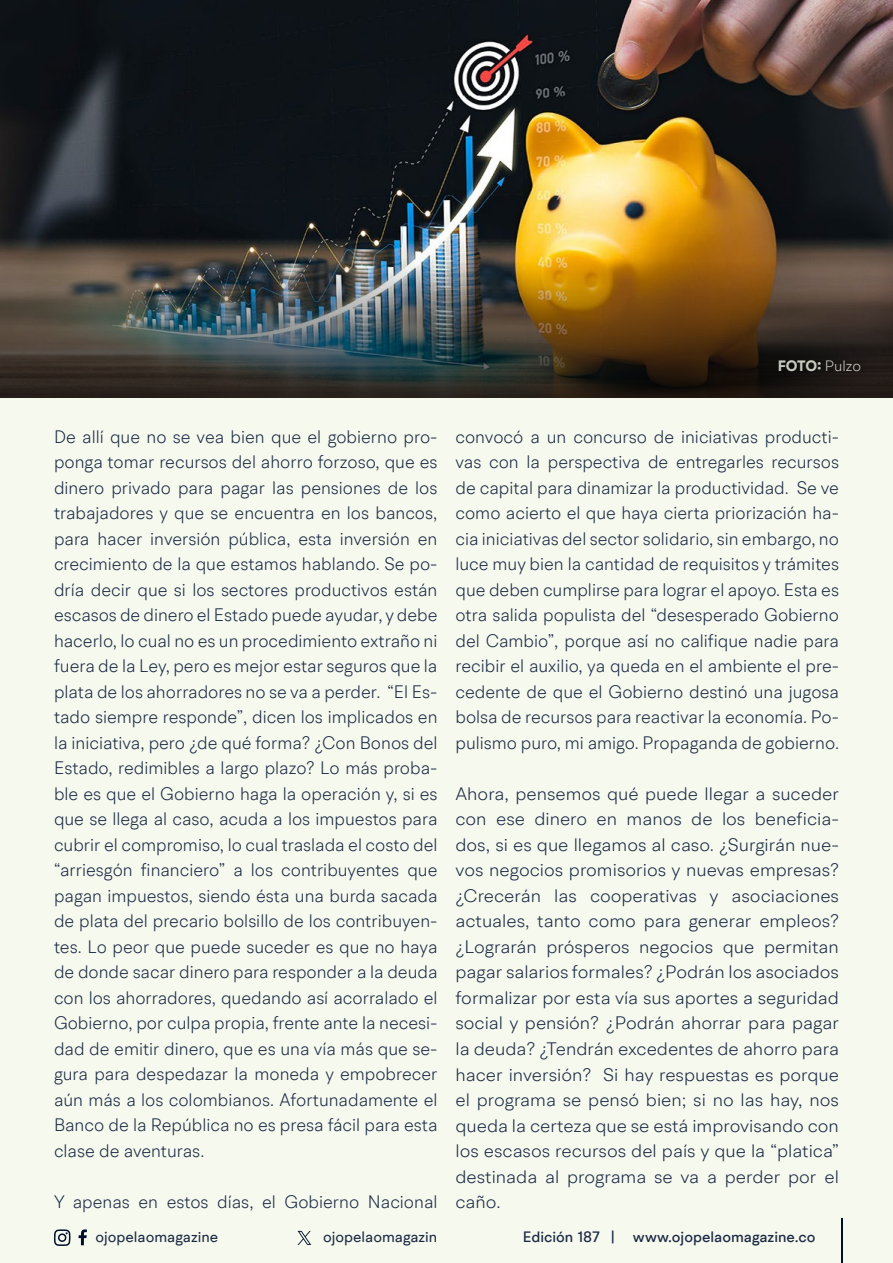
<style>
.page{position:relative;width:893px;height:1263px;background:#f6f9ee}
.page>*{position:absolute;margin:0;border:0;box-sizing:border-box;transform-origin:0 0}
.t1{font:300 18px/25.5px "BR Hendrix";color:#1b2943;text-align:justify}
.t2{font:500 15px "BR Hendrix";color:#1b2943}
.t3{font:15px "BR Hendrix";color:#1b2943}
.t4{font:700 15px "BR Hendrix";color:#f5faed}
.s1{font-weight:300}
</style>
<div class="page">
<svg style="left:79px;top:1229px;width:8px;height:16px"></svg>
<svg style="left:54px;top:1229px;width:17px;height:17px"></svg>
<hr style="left:841px;top:1219px;width:1px;height:44px;background:#000f2b">
<svg style="left:298px;top:1231px;width:13px;height:14px"></svg>
<img style="left:0;top:0;width:893px;height:398px">
<img style="left:0;top:261px;width:893px;height:136px">
<p class="t4" style="left:777px;top:357px;width:85px">FOTO: <span class="s1">Pulzo</span></p>
<p class="t1" style="left:54px;top:424px;width:385px">De allí que no se vea bien que el gobierno pro&shy;ponga tomar recursos del ahorro forzoso, que es dinero privado para pagar las pensiones de los trabajadores y que se encuentra en los bancos, para hacer inversión pública, esta inversión en crecimiento de la que estamos hablando. Se po&shy;dría decir que si los sectores productivos están escasos de dinero el Estado puede ayudar, y debe hacerlo, lo cual no es un procedimiento extraño ni fuera de la Ley, pero es mejor estar seguros que la plata de los ahorradores no se va a perder. “El Es&shy;tado siempre responde”, dicen los implicados en la iniciativa, pero ¿de qué forma? ¿Con Bonos del Estado, redimibles a largo plazo? Lo más proba&shy;ble es que el Gobierno haga la operación y, si es que se llega al caso, acuda a los impuestos para cubrir el compromiso, lo cual traslada el costo del “arriesgón financiero” a los contribuyentes que pagan impuestos, siendo ésta una burda sacada de plata del precario bolsillo de los contribuyen&shy;tes. Lo peor que puede suceder es que no haya de donde sacar dinero para responder a la deuda con los ahorradores, quedando así acorralado el Gobierno, por culpa propia, frente ante la necesi&shy;dad de emitir dinero, que es una vía más que se&shy;gura para despedazar la moneda y empobrecer aún más a los colombianos. Afortunadamente el Banco de la República no es presa fácil para esta clase de aventuras.</p>
<p class="t1" style="left:54px;top:1189px;width:385px">Y apenas en estos días, el Gobierno Nacional</p>
<p class="t1" style="left:455px;top:424px;width:385px">convocó a un concurso de iniciativas producti&shy;vas con la perspectiva de entregarles recursos de capital para dinamizar la productividad. Se ve como acierto el que haya cierta priorización ha&shy;cia iniciativas del sector solidario, sin embargo, no luce muy bien la cantidad de requisitos y trámites que deben cumplirse para lograr el apoyo. Esta es otra salida populista del “desesperado Gobierno del Cambio”, porque así no califique nadie para recibir el auxilio, ya queda en el ambiente el pre&shy;cedente de que el Gobierno destinó una jugosa bolsa de recursos para reactivar la economía. Po&shy;pulismo puro, mi amigo. Propaganda de gobierno.</p>
<p class="t1" style="left:455px;top:781px;width:385px">Ahora, pensemos qué puede llegar a suceder con ese dinero en manos de los beneficia&shy;dos, si es que llegamos al caso. ¿Surgirán nue&shy;vos negocios promisorios y nuevas empresas? ¿Crecerán las cooperativas y asociaciones actuales, tanto como para generar empleos? ¿Lograrán prósperos negocios que permitan pagar salarios formales? ¿Podrán los asociados formalizar por esta vía sus aportes a seguridad social y pensión? ¿Podrán ahorrar para pagar la deuda? ¿Tendrán excedentes de ahorro para hacer inversión? Si hay respuestas es porque el programa se pensó bien; si no las hay, nos queda la certeza que se está improvisando con los escasos recursos del país y que la “platica” destinada al programa se va a perder por el caño.</p>
<p class="t3" style="left:96px;top:1227px;width:124px">ojopelaomagazine</p>
<p class="t3" style="left:323px;top:1227px;width:116px">ojopelaomagazin</p>
<p class="t2" style="left:523px;top:1227px;width:294px">Edición 187 | www.ojopelaomagazine.co</p>
</div>
